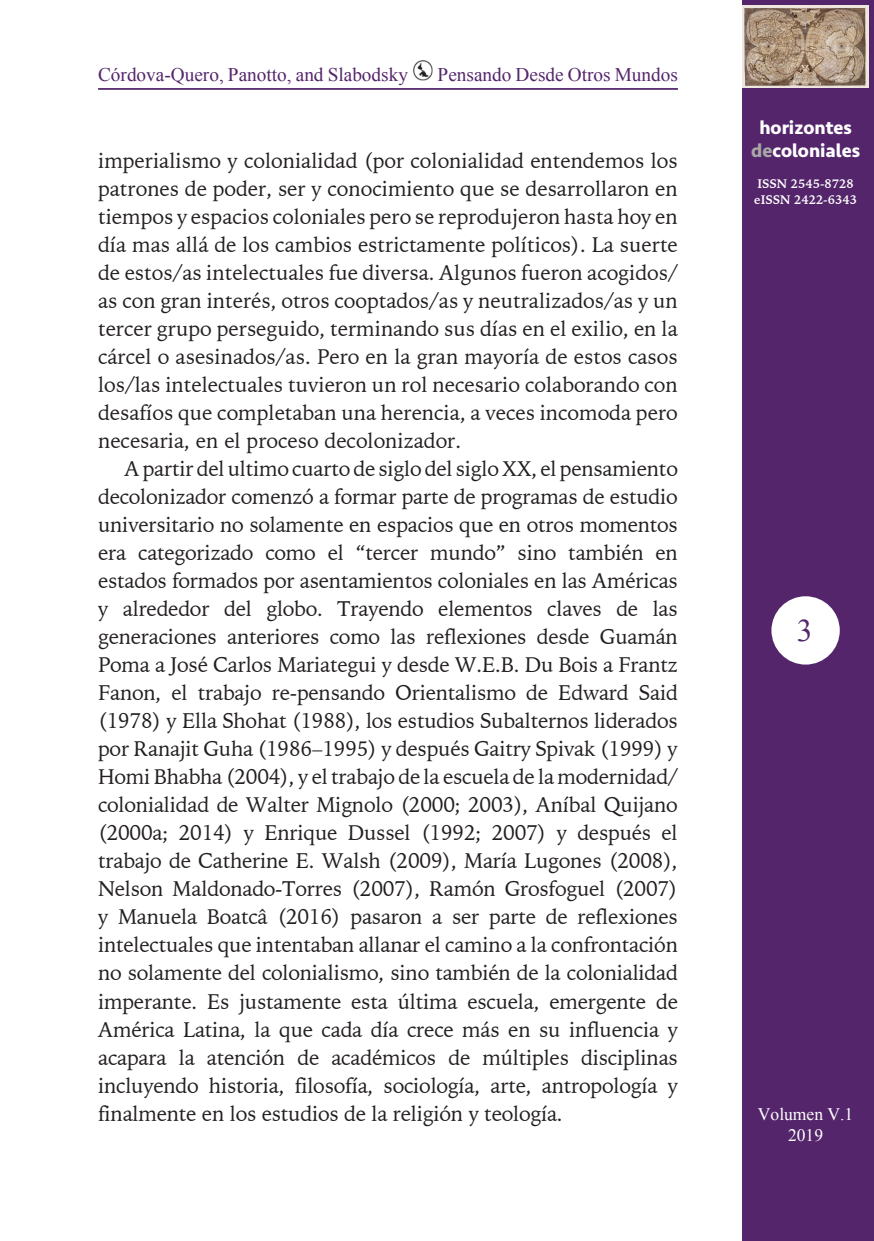
<style>
.page{position:relative;width:874px;height:1241px;background:#fff}
.page>*{position:absolute;margin:0;border:0;box-sizing:border-box;transform-origin:0 0}
.t1{font:31.5px "Times New Roman";color:#54256b}
.t2{font:21px/28px "Iowan Old Style BT";letter-spacing:-.005em;color:#231f20;text-align:justify}
.t3{font:19.25px "Times New Roman";color:#54256b}
.t4{font:700 19.25px/22.8px "Seravek";color:#fff;text-align:center}
.t5{font:17.5px/21px "Times New Roman";color:#fff;text-align:center}
.t6{font:700 12.25px/15.8px "Iowan Old Style BT";color:#fff}
.s1{color:#a6a7a6}
</style>
<div class="page">
<hr style="left:98px;top:88px;width:579px;height:2px;background:#54256b">
<img style="left:413px;top:60px;width:20px;height:21px">
<div style="left:742px;top:0;width:131px;height:1240px;background:#54256b"></div>
<img style="left:742px;top:5px;width:126px;height:82px">
<div style="left:771px;top:596px;width:68px;height:68px;background:#fff;border-radius:50%"></div>
<p class="t3" style="left:98px;top:61px;width:311px">Córdova-Quero, Panotto, and Slabodsky</p>
<p class="t3" style="left:437px;top:61px;width:242px">Pensando Desde Otros Mundos</p>
<p class="t2" style="left:98px;top:147px;width:581px">imperialismo y colonialidad (por colonialidad entendemos los patrones de poder, ser y conocimiento que se desarrollaron en tiempos y espacios coloniales pero se reprodujeron hasta hoy en día mas allá de los cambios estrictamente políticos). La suerte de estos/as intelectuales fue diversa. Algunos fueron acogidos/ as con gran interés, otros cooptados/as y neutralizados/as y un tercer grupo perseguido, terminando sus días en el exilio, en la cárcel o asesinados/as. Pero en la gran mayoría de estos casos los/las intelectuales tuvieron un rol necesario colaborando con desafíos que completaban una herencia, a veces incomoda pero necesaria, en el proceso decolonizador.</p>
<p class="t2" style="left:98px;top:454px;width:581px;text-indent:26px">A partir del ultimo cuarto de siglo del siglo XX, el pensamiento decolonizador comenzó a formar parte de programas de estudio universitario no solamente en espacios que en otros momentos era categorizado como el “tercer mundo” sino también en estados formados por asentamientos coloniales en las Américas y alrededor del globo. Trayendo elementos claves de las generaciones anteriores como las reflexiones desde Guamán Poma a José Carlos Mariategui y desde W.E.B. Du Bois a Frantz Fanon, el trabajo re-pensando Orientalismo de Edward Said (1978) y Ella Shohat (1988), los estudios Subalternos liderados por Ranajit Guha (1986–1995) y después Gaitry Spivak (1999) y Homi Bhabha (2004), y el trabajo de la escuela de la modernidad/ colonialidad de Walter Mignolo (2000; 2003), Aníbal Quijano (2000a; 2014) y Enrique Dussel (1992; 2007) y después el trabajo de Catherine E. Walsh (2009), María Lugones (2008), Nelson Maldonado-Torres (2007), Ramón Grosfoguel (2007) y Manuela Boatcâ (2016) pasaron a ser parte de reflexiones intelectuales que intentaban allanar el camino a la confrontación no solamente del colonialismo, sino también de la colonialidad imperante. Es justamente esta última escuela, emergente de América Latina, la que cada día crece más en su influencia y acapara la atención de académicos de múltiples disciplinas incluyendo historia, filosofía, sociología, arte, antropología y finalmente en los estudios de la religión y teología.</p>
<p class="t4" style="left:750px;top:116px;width:110px">horizontes <span class="s1">de</span>coloniales</p>
<p class="t6" style="left:753px;top:176px;width:104px">ISSN 2545-8728 eISSN 2422-6343</p>
<h1 class="t1" style="left:796px;top:608px;width:17px">3</h1>
<p class="t5" style="left:757px;top:1103px;width:97px">Volumen V.1<br>2019</p>
</div>
